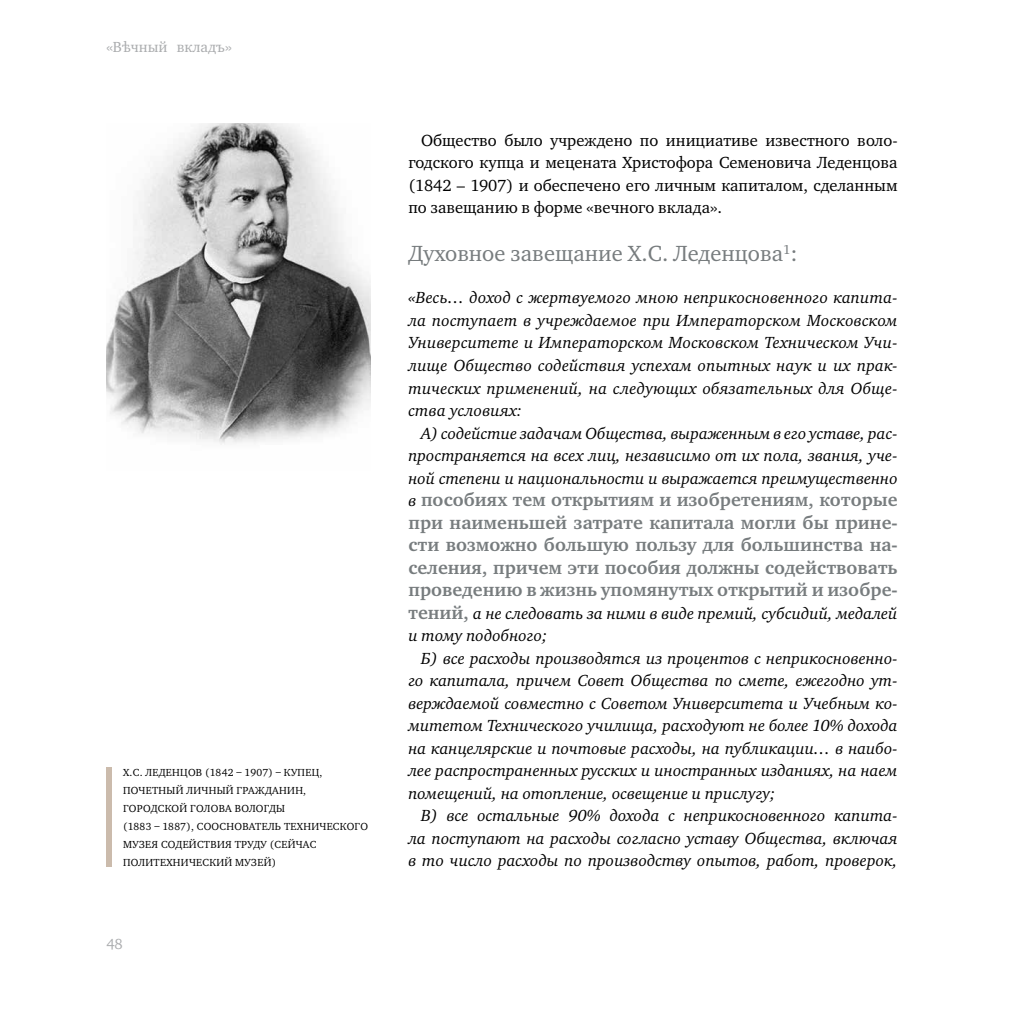
<style>
.page{position:relative;width:1021px;height:1021px;background:#fff}
.page>*{position:absolute;margin:0;border:0;box-sizing:border-box;transform-origin:0 0}
.t1{font:22.5px "Charter ITC";color:#777c7e}
.t2{font:700 18.75px/22.5px "Charter ITC";color:#777c7e;text-align:justify}
.t3{font:italic 16.5px/22.5px "Charter ITC";color:#000;text-align:justify}
.t4{font:16.5px/22.5px "Charter ITC";color:#000;text-align:justify}
.t5{font:15px "Charter ITC";color:#aaacae}
.t6{font:10.5px/18px "Charter ITC";letter-spacing:.03em;color:#000}
.s1{font-weight:400;font-style:italic;font-size:16.5px;color:#000}
.s2{font-weight:700;font-style:normal;font-size:18.75px;color:#777c7e}
</style>
<div class="page">
<img style="left:106px;top:123px;width:264px;height:322px">
<div style="left:106px;top:767px;width:5px;height:99px;background:#cbbbac"></div>
<p class="t5" style="left:106px;top:37px;width:127px">«Вѣчный вкладъ»</p>
<p class="t6" style="left:123px;top:763px;width:246px">Х.С. ЛЕДЕНЦОВ (1842 – 1907) – КУПЕЦ,<br>ПОЧЕТНЫЙ ЛИЧНЫЙ ГРАЖДАНИН,<br>ГОРОДСКОЙ ГОЛОВА ВОЛОГДЫ<br>(1883 – 1887), СООСНОВАТЕЛЬ ТЕХНИЧЕСКОГО<br>МУЗЕЯ СОДЕЙСТВИЯ ТРУДУ (СЕЙЧАС<br>ПОЛИТЕХНИЧЕСКИЙ МУЗЕЙ)</p>
<p class="t5" style="left:106px;top:934px;width:18px">48</p>
<p class="t4" style="left:408px;top:129px;width:491px;text-indent:13px">Общество было учреждено по инициативе известного воло&shy;годского купца и мецената Христофора Семеновича Леденцова (1842 – 1907) и обеспечено его личным капиталом, сделанным по завещанию в форме «вечного вклада».</p>
<h1 class="t1" style="left:408px;top:240px;width:391px">Духовное завещание Х.С. Леденцова<sup>1</sup>:</h1>
<p class="t3" style="left:408px;top:286px;width:491px">«Весь… доход с жертвуемого мною неприкосновенного капита&shy;ла поступает в учреждаемое при Императорском Московском Университете и Императорском Московском Техническом Учи&shy;лище Общество содействия успехам опытных наук и их прак&shy;тических применений, на следующих обязательных для Обще&shy;ства условиях:</p>
<p class="t3" style="left:408px;top:421px;width:491px;text-indent:13px">А) содейстие задачам Общества, выраженным в его уставе, рас&shy;пространяется на всех лиц, независимо от их пола, звания, уче&shy;ной степени и национальности и выражается преимущественно</p>
<p class="t2" style="left:408px;top:488px;width:491px"><span class="s1">в</span> пособиях тем открытиям и изобретениям, которые при наименьшей затрате капитала могли бы прине&shy;сти возможно большую пользу для большинства на&shy;селения, причем эти пособия должны содействовать проведению в жизнь упомянутых открытий и изобре-</p>
<p class="t3" style="left:408px;top:601px;width:490px"><span class="s2">тений,</span> а не следовать за ними в виде премий, субсидий, медалей и тому подобного;</p>
<p class="t3" style="left:408px;top:646px;width:491px;text-indent:13px">Б) все расходы производятся из процентов с неприкосновенно&shy;го капитала, причем Совет Общества по смете, ежегодно ут&shy;верждаемой совместно с Советом Университета и Учебным ко&shy;митетом Технического училища, расходуют не более 10% дохода на канцелярские и почтовые расходы, на публикации… в наибо&shy;лее распространенных русских и иностранных изданиях, на наем помещений, на отопление, освещение и прислугу;</p>
<p class="t3" style="left:408px;top:804px;width:491px;text-indent:13px">В) все остальные 90% дохода с неприкосновенного капита&shy;ла поступают на расходы согласно уставу Общества, включая в то число расходы по производству опытов, работ, проверок,</p>
</div>
